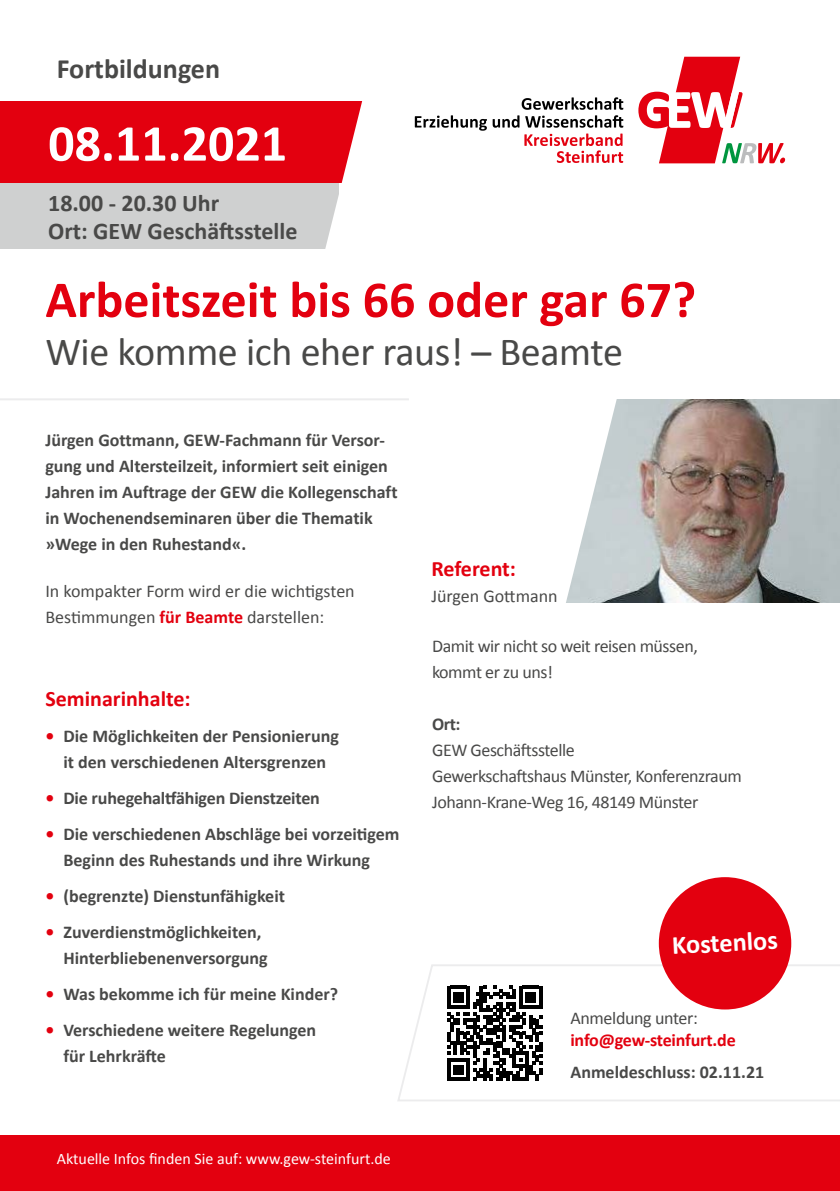
<style>
.page{position:relative;width:840px;height:1191px;background:#fff}
.page>*{position:absolute;margin:0;border:0;box-sizing:border-box;transform-origin:0 0}
.t1{font:700 52px "Calibri";color:#e3000f}
.t2{font:700 52px "Calibri";color:#fff}
.t3{font:40px "Calibri";letter-spacing:-.01em;color:#494948}
.t4{font:700 28px "Calibri";color:#494948}
.t5{font:700 26.4px "Calibri";color:#fff}
.t6{font:700 24px/28px "Calibri";color:#494948}
.t7{font:700 22px "Calibri";color:#e3000f}
.t8{font:700 18px/26px "Calibri";color:#494948}
.t9{font:18px/26px "Calibri";letter-spacing:-.025em;color:#494948}
.t10{font:18px/26px "Calibri";color:#494948}
.t11{font:700 18px "Calibri";letter-spacing:-.01em;color:#e3000f}
.t12{font:16px "Calibri";color:#fff}
.s1{font-weight:700;color:#e3000f}
.s2{color:#e3000f}
</style>
<div class="page">
<div style="left:0;top:183px;width:338px;height:65px;background:#cfd0d0"></div>
<div style="left:0;top:102px;width:367px;height:81px;background:#e3000f"></div>
<svg style="left:229px;top:101px;width:258px;height:299px"></svg>
<img style="left:630px;top:399px;width:209px;height:203px">
<svg style="left:432px;top:315px;width:198px;height:288px"></svg>
<svg style="left:397px;top:963px;width:442px;height:138px"></svg>
<svg style="left:446px;top:985px;width:96px;height:96px"></svg>
<div style="left:0;top:1135px;width:839px;height:56px;background:#e3000f"></div>
<svg style="left:414px;top:115px;width:72px;height:16px"></svg>
<svg style="left:492px;top:97px;width:131px;height:66px"></svg>
<svg style="left:638px;top:57px;width:147px;height:106px"></svg>
<div style="left:658px;top:877px;width:132px;height:132px;background:#e3000f;border-radius:50%"></div>
<hr style="left:0;top:398px;width:408px;height:2px;background:#ececed">
<h3 class="t4" style="left:57px;top:49px;width:165px">Fortbildungen</h3>
<h1 class="t2" style="left:48px;top:107px;width:240px">08.11.2021</h1>
<h3 class="t6" style="left:48px;top:188px;width:251px">18.00 - 20.30 Uhr<br>Ort: GEW Geschäftsstelle</h3>
<h1 class="t1" style="left:45px;top:263px;width:652px">Arbeitszeit bis 66 oder gar 67?</h1>
<h2 class="t3" style="left:45px;top:327px;width:578px">Wie komme ich eher raus! – Beamte</h2>
<p class="t8" style="left:45px;top:426px;width:353px">Jürgen Gottmann, GEW-Fachmann für Versor&shy;gung und Altersteilzeit, informiert seit einigen Jahren im Auftrage der GEW die Kollegenschaft in Wochenendseminaren über die Thematik »Wege in den Ruhestand«.</p>
<p class="t10" style="left:45px;top:577px;width:311px">In kompakter Form wird er die wichtigsten<br>Bestimmungen <span class="s1">für Beamte</span> darstellen:</p>
<p class="t7" style="left:45px;top:683px;width:147px">Seminarinhalte:</p>
<p class="t8" style="left:45px;top:722px;width:295px;text-align:center"><span class="s2">•</span> Die Möglichkeiten der Pensionierung it den verschiedenen Altersgrenzen</p>
<p class="t8" style="left:45px;top:784px;width:276px"><span class="s2">•</span> Die ruhegehaltfähigen Dienstzeiten</p>
<p class="t8" style="left:63px;top:820px;width:337px;text-indent:-18px"><span class="s2">•</span> Die verschiedenen Abschläge bei vorzeitigem<br>Beginn des Ruhestands und ihre Wirkung</p>
<p class="t8" style="left:45px;top:882px;width:241px"><span class="s2">•</span> (begrenzte) Dienstunfähigkeit</p>
<p class="t8" style="left:63px;top:918px;width:206px;text-indent:-18px"><span class="s2">•</span> Zuverdienstmöglichkeiten,<br>Hinterbliebenenversorgung</p>
<p class="t8" style="left:45px;top:980px;width:294px"><span class="s2">•</span> Was bekomme ich für meine Kinder?</p>
<p class="t8" style="left:63px;top:1016px;width:254px;text-indent:-18px"><span class="s2">•</span> Verschiedene weitere Regelungen für Lehrkräfte</p>
<p class="t12" style="left:57px;top:1148px;width:335px">Aktuelle Infos finden Sie auf: www.gew-steinfurt.de</p>
<p class="t7" style="left:431px;top:553px;width:86px">Referent:</p>
<p class="t10" style="left:431px;top:582px;width:128px">Jürgen Gottmann</p>
<p class="t9" style="left:432px;top:632px;width:267px">Damit wir nicht so weit reisen müssen, kommt er zu uns!</p>
<p class="t8" style="left:432px;top:710px;width:30px">Ort:</p>
<p class="t9" style="left:432px;top:736px;width:311px">GEW Geschäftsstelle<br>Gewerkschaftshaus Münster, Konferenzraum<br>Johann-Krane-Weg 16, 48149 Münster</p>
<h3 class="t5" style="left:670px;top:926px;width:107px;rotate:-3deg">Kostenlos</h3>
<p class="t9" style="left:570px;top:1004px;width:129px">Anmeldung unter:</p>
<p class="t11" style="left:570px;top:1027px;width:167px">info@gew-steinfurt.de</p>
<p class="t8" style="left:570px;top:1058px;width:195px">Anmeldeschluss: 02.11.21</p>
</div>
